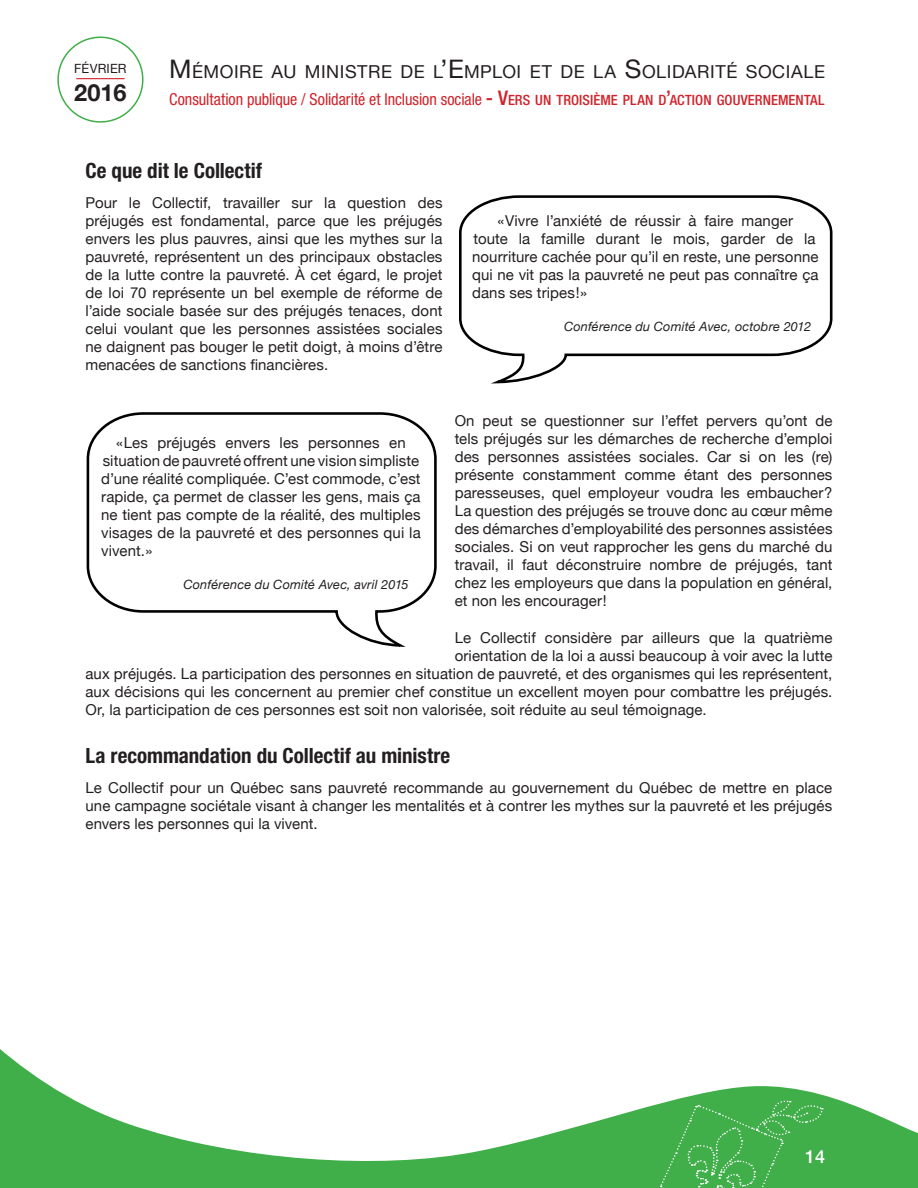
<style>
.page{position:relative;width:918px;height:1188px;background:#fff}
.page>*{position:absolute;margin:0;border:0;box-sizing:border-box;transform-origin:0 0}
.t1{font:700 23.55px "Helvetica Neue";color:#231f20}
.t2{font:700 condensed 21px "Helvetica Neue";color:#231f20}
.t3{font:500 18px "Helvetica Neue";color:#fff}
.t4{font:17.85px "Helvetica Neue";letter-spacing:.03em;color:#231f20}
.t5{font:condensed 16.5px "Helvetica Neue";letter-spacing:-.005em;color:#d1232a}
.t6{font:15px/18px "Helvetica Neue";letter-spacing:.005em;color:#231f20;text-align:justify}
.t7{font:italic 12.75px "Helvetica Neue";letter-spacing:.015em;color:#231f20}
.t8{font:12.75px "Helvetica Neue";letter-spacing:.01em;color:#231f20}
.s1{font-size:25.5px}
.s2{font-weight:500;font-size:20.25px}
.s3{font-weight:500;font-size:14.1px}
</style>
<div class="page">
<svg style="left:0;top:1049px;width:918px;height:139px"></svg>
<div style="left:57px;top:37px;width:87px;height:86px;border:2px solid #40ae49;border-radius:50%"></div>
<hr style="left:76px;top:78px;width:49px;height:1px;background:#d1232a">
<svg style="left:659px;top:1100px;width:164px;height:88px"></svg>
<svg style="left:459px;top:195px;width:374px;height:189px"></svg>
<svg style="left:86px;top:412px;width:351px;height:235px"></svg>
<p class="t8" style="left:74px;top:59px;width:54px">février</p>
<h1 class="t1" style="left:74px;top:74px;width:54px">2016</h1>
<p class="t4" style="left:169px;top:59px;width:657px"><span class="s1">M</span>ÉMOIRE AU MINISTRE DE L<span class="s1">’E</span>MPLOI ET DE LA <span class="s1">S</span>OLIDARITÉ SOCIALE</p>
<p class="t5" style="left:169px;top:90px;width:657px">Consultation publique / Solidarité et Inclusion sociale <span class="s2">- V</span><span class="s3">ERS UN TROISIÈME PLAN D</span><span class="s2">’</span><span class="s3">ACTION GOUVERNEMENTAL</span></p>
<h2 class="t2" style="left:86px;top:158px;width:178px">Ce que dit le Collectif</h2>
<p class="t6" style="left:86px;top:195px;width:359px">Pour le Collectif, travailler sur la question des préjugés est fondamental, parce que les préjugés envers les plus pauvres, ainsi que les mythes sur la pauvreté, représentent un des principaux obstacles de la lutte contre la pauvreté. À cet égard, le projet de loi 70 représente un bel exemple de réforme de l’aide sociale basée sur des préjugés tenaces, dont celui voulant que les personnes assistées sociales ne daignent pas bouger le petit doigt, à moins d’être menacées de sanctions financières.</p>
<p class="t6" style="left:472px;top:212px;width:348px;text-align:left;text-indent:26px">« Vivre l’anxiété de réussir à faire manger toute la famille durant le mois, garder de la nourriture cachée pour qu’il en reste, une personne qui ne vit pas la pauvreté ne peut pas connaître ça dans ses tripes ! »</p>
<p class="t7" style="left:564px;top:317px;width:249px">Conférence du Comité Avec, octobre 2012</p>
<p class="t6" style="left:455px;top:412px;width:379px">On peut se questionner sur l’effet pervers qu’ont de tels préjugés sur les démarches de recherche d’emploi des personnes assistées sociales. Car si on les (re) présente constamment comme étant des personnes paresseuses, quel employeur voudra les embaucher ?<br>La question des préjugés se trouve donc au cœur même des démarches d’employabilité des personnes assistées sociales. Si on veut rapprocher les gens du marché du travail, il faut déconstruire nombre de préjugés, tant chez les employeurs que dans la population en général, et non les encourager !</p>
<p class="t6" style="left:455px;top:630px;width:379px">Le Collectif considère par ailleurs que la quatrième</p>
<p class="t6" style="left:455px;top:648px;width:379px">orientation de la loi a aussi beaucoup à voir avec la lutte</p>
<p class="t6" style="left:86px;top:666px;width:748px">aux préjugés. La participation des personnes en situation de pauvreté, et des organismes qui les représentent,</p>
<p class="t6" style="left:86px;top:684px;width:748px">aux décisions qui les concernent au premier chef constitue un excellent moyen pour combattre les préjugés.</p>
<p class="t6" style="left:86px;top:702px;width:623px">Or, la participation de ces personnes est soit non valorisée, soit réduite au seul témoignage.</p>
<h2 class="t2" style="left:86px;top:743px;width:366px">La recommandation du Collectif au ministre</h2>
<p class="t6" style="left:86px;top:780px;width:748px">Le Collectif pour un Québec sans pauvreté recommande au gouvernement du Québec de mettre en place une campagne sociétale visant à changer les mentalités et à contrer les mythes sur la pauvreté et les préjugés envers les personnes qui la vivent.</p>
<p class="t6" style="left:101px;top:435px;width:321px;text-align:left;text-indent:15px">« Les préjugés envers les personnes en situation de pauvreté offrent une vision simpliste d’une réalité compliquée. C’est commode, c’est rapide, ça permet de classer les gens, mais ça ne tient pas compte de la réalité, des multiples visages de la pauvreté et des personnes qui la vivent. »</p>
<p class="t7" style="left:183px;top:575px;width:227px">Conférence du Comité Avec, avril 2015</p>
<p class="t3" style="left:805px;top:1142px;width:22px">14</p>
</div>
